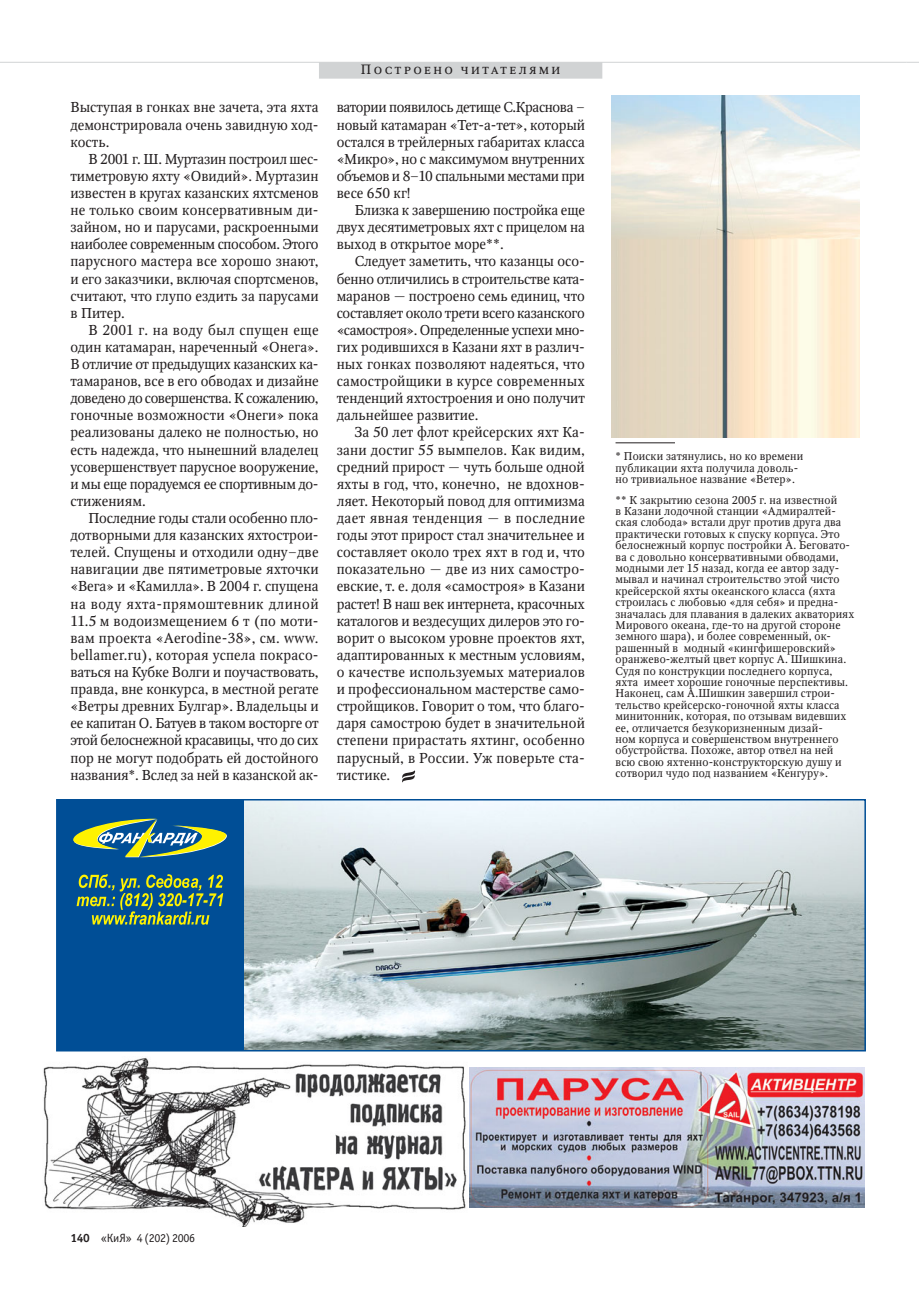
<style>
.page{position:relative;width:919px;height:1289px;background:#fff}
.page>*{position:absolute;margin:0;border:0;box-sizing:border-box;transform-origin:0 0}
.t1{font:14.25px/17.1px "Octava C";letter-spacing:-.005em;color:#231f20;text-align:justify}
.t2{font:13.5px "Octava SCC";letter-spacing:.175em;color:#231f20}
.t3{font:12px "Officina Sans C";letter-spacing:-.025em;color:#231f20}
.t4{font:11.25px/11.4px "Octava C";letter-spacing:.01em;color:#231f20}
.s1{font-weight:700}
</style>
<div class="page">
<img style="left:611px;top:95px;width:248px;height:342px">
<hr style="left:0;top:62px;width:906px;height:1px;background:#d1d3d4">
<svg style="left:906px;top:62px;width:12px;height:1px"></svg>
<svg style="left:402px;top:770px;width:14px;height:12px"></svg>
<img style="left:244px;top:802px;width:618px;height:246px">
<div style="left:56px;top:799px;width:809px;height:252px;border:2px solid #004e96"></div>
<div style="left:57px;top:799px;width:187px;height:251px;background:#004e96"></div>
<svg style="left:77px;top:874px;width:146px;height:50px"></svg>
<svg style="left:73px;top:818px;width:154px;height:39px"></svg>
<img style="left:469px;top:1067px;width:395px;height:140px">
<hr style="left:615px;top:442px;width:60px;height:1px;background:#231f20">
<div style="left:319px;top:62px;width:283px;height:17px;background:#d1d3d4"></div>
<img style="left:43px;top:1058px;width:424px;height:168px">
<p class="t1" style="left:70px;top:100px;width:250px">Выступая в гонках вне зачета, эта яхта демонстрировала очень завидную ход&shy;кость.</p>
<p class="t1" style="left:70px;top:152px;width:250px;text-indent:18px">В 2001 г. Ш. Муртазин построил шес&shy;тиметровую яхту «Овидий». Муртазин известен в кругах казанских яхтсменов не только своим консервативным ди&shy;зайном, но и парусами, раскроенными наиболее современным способом. Этого парусного мастера все хорошо знают, и его заказчики, включая спортсменов, считают, что глупо ездить за парусами в Питер.</p>
<p class="t1" style="left:70px;top:323px;width:250px;text-indent:18px">В 2001 г. на воду был спущен еще один катамаран, нареченный «Онега».<br>В отличие от предыдущих казанских ка&shy;тамаранов, все в его обводах и дизайне доведено до совершенства. К сожалению, гоночные возможности «Онеги» пока реализованы далеко не полностью, но есть надежда, что нынешний владелец усовершенствует парусное вооружение, и мы еще порадуемся ее спортивным до&shy;стижениям.</p>
<p class="t1" style="left:70px;top:511px;width:250px;text-indent:18px">Последние годы стали особенно пло&shy;дотворными для казанских яхтострои&shy;телей. Спущены и отходили одну–две навигации две пятиметровые яхточки «Вега» и «Камилла». В 2004 г. спущена на воду яхта-прямоштевник длиной 11.5 м водоизмещением 6 т (по моти&shy;вам проекта «Aerodine-38», см. www. bellamer.ru), которая успела покрасо&shy;ваться на Кубке Волги и поучаствовать, правда, вне конкурса, в местной регате «Ветры древних Булгар». Владельцы и ее капитан О. Батуев в таком восторге от этой белоснежной красавицы, что до сих пор не могут подобрать ей достойного названия*. Вслед за ней в казанской ак-</p>
<p class="t2" style="left:361px;top:62px;width:201px">Построено читателями</p>
<p class="t1" style="left:336px;top:100px;width:250px">ватории появилось детище С.Краснова – новый катамаран «Тет-а-тет», который остался в трейлерных габаритах класса «Микро», но с максимумом внутренних объемов и 8–10 спальными местами при весе 650 кг!</p>
<p class="t1" style="left:336px;top:203px;width:250px;text-indent:18px">Близка к завершению постройка еще двух десятиметровых яхт с прицелом на выход в открытое море**.</p>
<p class="t1" style="left:336px;top:254px;width:250px;text-indent:18px">Следует заметить, что казанцы осо&shy;бенно отличились в строительстве ката&shy;маранов — построено семь единиц, что составляет около трети всего казанского «самостроя». Определенные успехи мно&shy;гих родившихся в Казани яхт в различ&shy;ных гонках позволяют надеяться, что самостройщики в курсе современных тенденций яхтостроения и оно получит дальнейшее развитие.</p>
<p class="t1" style="left:336px;top:425px;width:250px;text-indent:18px">За 50 лет флот крейсерских яхт Ка&shy;зани достиг 55 вымпелов. Как видим, средний прирост — чуть больше одной яхты в год, что, конечно, не вдохнов&shy;ляет. Некоторый повод для оптимизма дает явная тенденция — в последние годы этот прирост стал значительнее и составляет около трех яхт в год и, что показательно — две из них самостро&shy;евские, т. е. доля «самостроя» в Казани растет! В наш век интернета, красочных каталогов и вездесущих дилеров это го&shy;ворит о высоком уровне проектов яхт, адаптированных к местным условиям, о качестве используемых материалов и профессиональном мастерстве само&shy;стройщиков. Говорит о том, что благо&shy;даря самострою будет в значительной степени прирастать яхтинг, особенно парусный, в России. Уж поверьте ста&shy;тистике.</p>
<p class="t4" style="left:615px;top:452px;width:189px">* Поиски затянулись, но ко времени публикации яхта получила доволь&shy;но тривиальное название «Ветер».</p>
<p class="t4" style="left:615px;top:495px;width:240px">** К закрытию сезона 2005 г. на известной<br>в Казани лодочной станции «Адмиралтей&shy;ская слобода» встали друг против друга два практически готовых к спуску корпуса. Это белоснежный корпус постройки А. Беговато&shy;ва с довольно консервативными обводами, модными лет 15 назад, когда ее автор заду&shy;мывал и начинал строительство этой чисто крейсерской яхты океанского класса (яхта строилась с любовью «для себя» и предна&shy;значалась для плавания в далеких акваториях Мирового океана, где-то на другой стороне земного шара), и более современный, ок&shy;рашенный в модный «кингфишеровский» оранжево-желтый цвет корпус А. Шишкина.<br>Судя по конструкции последнего корпуса, яхта имеет хорошие гоночные перспективы.<br>Наконец, сам А.Шишкин завершил строи&shy;тельство крейсерско-гоночной яхты класса минитонник, которая, по отзывам видевших ее, отличается безукоризненным дизай-<br>ном корпуса и совершенством внутреннего обустройства. Похоже, автор отвел на ней всю свою яхтенно-конструкторскую душу и сотворил чудо под названием «Кенгуру».</p>
<p class="t3" style="left:70px;top:1233px;width:126px"><span class="s1">140</span> «КиЯ» 4 (202) 2006</p>
</div>
